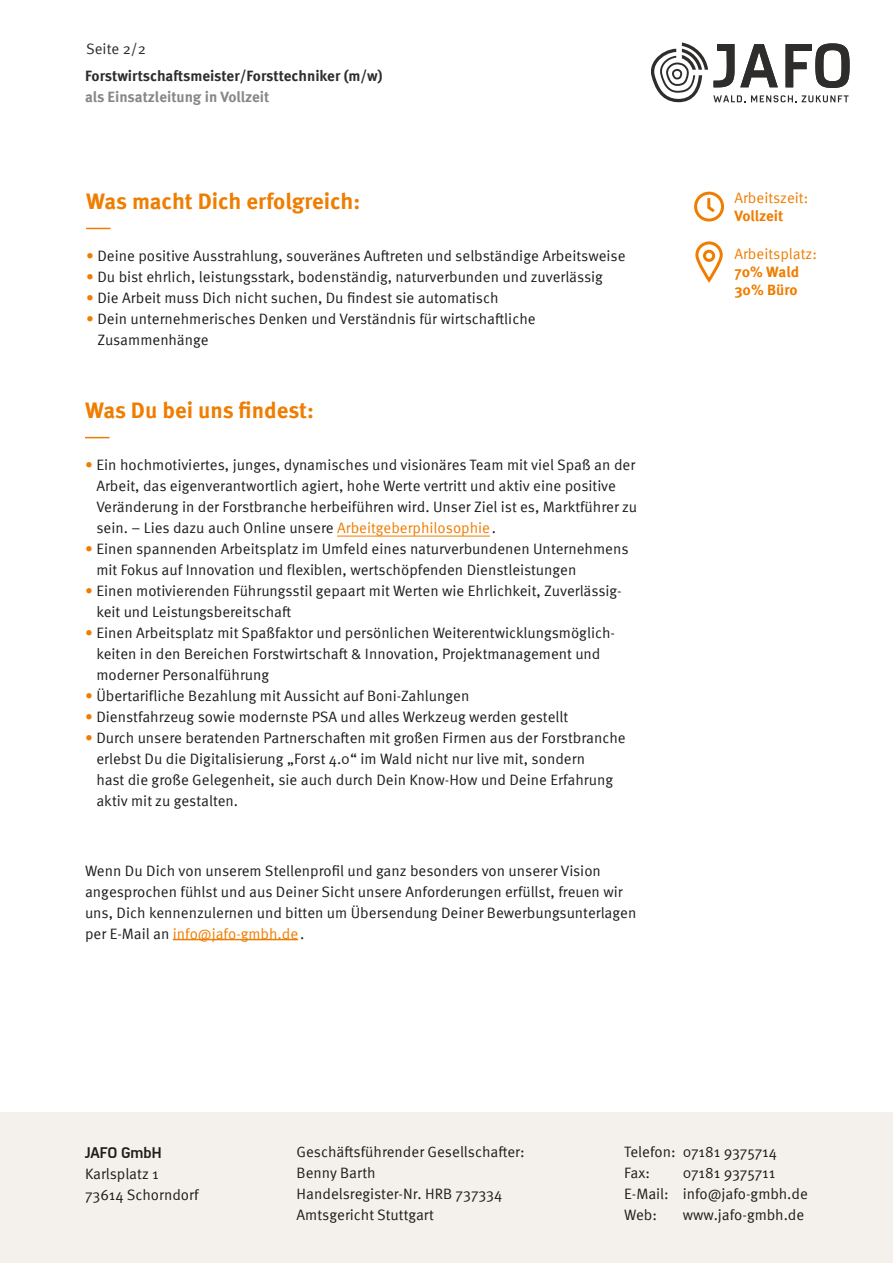
<style>
.page{position:relative;width:893px;height:1263px;background:#fff}
.page>*{position:absolute;margin:0;border:0;box-sizing:border-box;transform-origin:0 0}
.t1{font:700 22.5px "Meta Pro";color:#ef7d00}
.t2{font:15px/21px "Meta Pro";color:#1d1d1b}
.t3{font:700 15px "Meta Pro";letter-spacing:-.005em;color:#2e2d2c}
.t4{font:700 15px "Meta Pro";color:#878787}
.t5{font:15px "Meta Pro";color:#ef7d00}
.t6{font:700 15px/18px "Meta Pro";letter-spacing:-.005em;color:#ef7d00}
.t7{font:700 15px "Azbuka Pro";color:#1d1d1b}
.t8{font:15px "Meta Pro";color:#2e2d2c}
.s1{color:#ef7d00}
</style>
<div class="page">
<div style="left:0;top:1112px;width:893px;height:151px;background:#f4f1ec"></div>
<hr style="left:337px;top:536px;width:153px;height:1px;background:#ef7d00">
<hr style="left:173px;top:939px;width:125px;height:1px;background:#ef7d00">
<svg style="left:85px;top:437px;width:24px;height:1px"></svg>
<div style="left:695px;top:241px;width:28px;height:41px;border:3px solid #ef7d00;border-radius:12px"></div>
<div style="left:703px;top:250px;width:12px;height:12px;border:3px solid #ef7d00;border-radius:50%"></div>
<div style="left:694px;top:192px;width:30px;height:30px;border:3px solid #ef7d00;border-radius:50%"></div>
<svg style="left:706px;top:195px;width:12px;height:20px"></svg>
<svg style="left:86px;top:228px;width:25px;height:1px"></svg>
<svg style="left:651px;top:43px;width:199px;height:59px"></svg>
<p class="t8" style="left:86px;top:37px;width:61px">Seite 2/2</p>
<p class="t3" style="left:85px;top:64px;width:299px">Forstwirtschaftsmeister/Forsttechniker (m/w)</p>
<p class="t4" style="left:85px;top:85px;width:186px">als Einsatzleitung in Vollzeit</p>
<h1 class="t1" style="left:86px;top:183px;width:276px">Was macht Dich erfolgreich:</h1>
<p class="t2" style="left:86px;top:244px;width:541px"><span class="s1">•</span> Deine positive Ausstrahlung, souveränes Auftreten und selbständige Arbeitsweise</p>
<p class="t2" style="left:86px;top:265px;width:518px"><span class="s1">•</span> Du bist ehrlich, leistungsstark, bodenständig, naturverbunden und zuverlässig</p>
<p class="t2" style="left:86px;top:286px;width:414px"><span class="s1">•</span> Die Arbeit muss Dich nicht suchen, Du findest sie automatisch</p>
<p class="t2" style="left:97px;top:307px;width:440px;text-indent:-11px"><span class="s1">•</span> Dein unternehmerisches Denken und Verständnis für wirtschaftliche<br>Zusammenhänge</p>
<h1 class="t1" style="left:85px;top:392px;width:230px">Was Du bei uns findest:</h1>
<p class="t2" style="left:96px;top:453px;width:542px;text-indent:-11px"><span class="s1">•</span> Ein hochmotiviertes, junges, dynamisches und visionäres Team mit viel Spaß an der Arbeit, das eigenverantwortlich agiert, hohe Werte vertritt und aktiv eine positive Veränderung in der Forstbranche herbeiführen wird. Unser Ziel ist es, Marktführer zu sein. – Lies dazu auch Online unsere <span class="s1">Arbeitgeberphilosophie</span>.</p>
<p class="t2" style="left:96px;top:537px;width:534px;text-indent:-11px"><span class="s1">•</span> Einen spannenden Arbeitsplatz im Umfeld eines naturverbundenen Unternehmens mit Fokus auf Innovation und flexiblen, wertschöpfenden Dienstleistungen</p>
<p class="t2" style="left:96px;top:579px;width:527px;text-indent:-11px"><span class="s1">•</span> Einen motivierenden Führungsstil gepaart mit Werten wie Ehrlichkeit, Zuverlässig&shy;keit und Leistungsbereitschaft</p>
<p class="t2" style="left:96px;top:621px;width:519px;text-indent:-11px"><span class="s1">•</span> Einen Arbeitsplatz mit Spaßfaktor und persönlichen Weiterentwicklungsmöglich&shy;keiten in den Bereichen Forstwirtschaft &amp; Innovation, Projektmanagement und moderner Personalführung</p>
<p class="t2" style="left:85px;top:684px;width:386px"><span class="s1">•</span> Übertarifliche Bezahlung mit Aussicht auf Boni-Zahlungen</p>
<p class="t2" style="left:85px;top:705px;width:485px"><span class="s1">•</span> Dienstfahrzeug sowie modernste PSA und alles Werkzeug werden gestellt</p>
<p class="t2" style="left:96px;top:726px;width:531px;text-indent:-11px"><span class="s1">•</span> Durch unsere beratenden Partnerschaften mit großen Firmen aus der Forstbranche erlebst Du die Digitalisierung „Forst 4.0“ im Wald nicht nur live mit, sondern<br>hast die große Gelegenheit, sie auch durch Dein Know-How und Deine Erfahrung aktiv mit zu gestalten.</p>
<p class="t2" style="left:85px;top:859px;width:553px">Wenn Du Dich von unserem Stellenprofil und ganz besonders von unserer Vision angesprochen fühlst und aus Deiner Sicht unsere Anforderungen erfüllst, freuen wir uns, Dich kennenzulernen und bitten um Übersendung Deiner Bewerbungsunterlagen per E-Mail an <span class="s1">info@jafo-gmbh.de</span>.</p>
<p class="t5" style="left:734px;top:186px;width:75px">Arbeitszeit:</p>
<p class="t6" style="left:734px;top:206px;width:51px">Vollzeit</p>
<p class="t5" style="left:734px;top:242px;width:84px">Arbeitsplatz:</p>
<p class="t6" style="left:734px;top:262px;width:66px">70% Wald<br>30% Büro</p>
<p class="t7" style="left:85px;top:1143px;width:78px">JAFO GmbH</p>
<p class="t2" style="left:85px;top:1162px;width:115px">Karlsplatz 1<br>73614 Schorndorf</p>
<p class="t2" style="left:297px;top:1141px;width:230px">Geschäftsführender Gesellschafter:<br>Benny Barth<br>Handelsregister-Nr. HRB 737334<br>Amtsgericht Stuttgart</p>
<p class="t2" style="left:624px;top:1141px;width:154px">Telefon: 07181 9375714<br>Fax:</p>
<p class="t2" style="left:624px;top:1162px;width:185px;text-indent:58px">07181 9375711<br>E-Mail: info@jafo-gmbh.de<br>Web:</p>
<p class="t2" style="left:683px;top:1204px;width:123px">www.jafo-gmbh.de</p>
</div>
